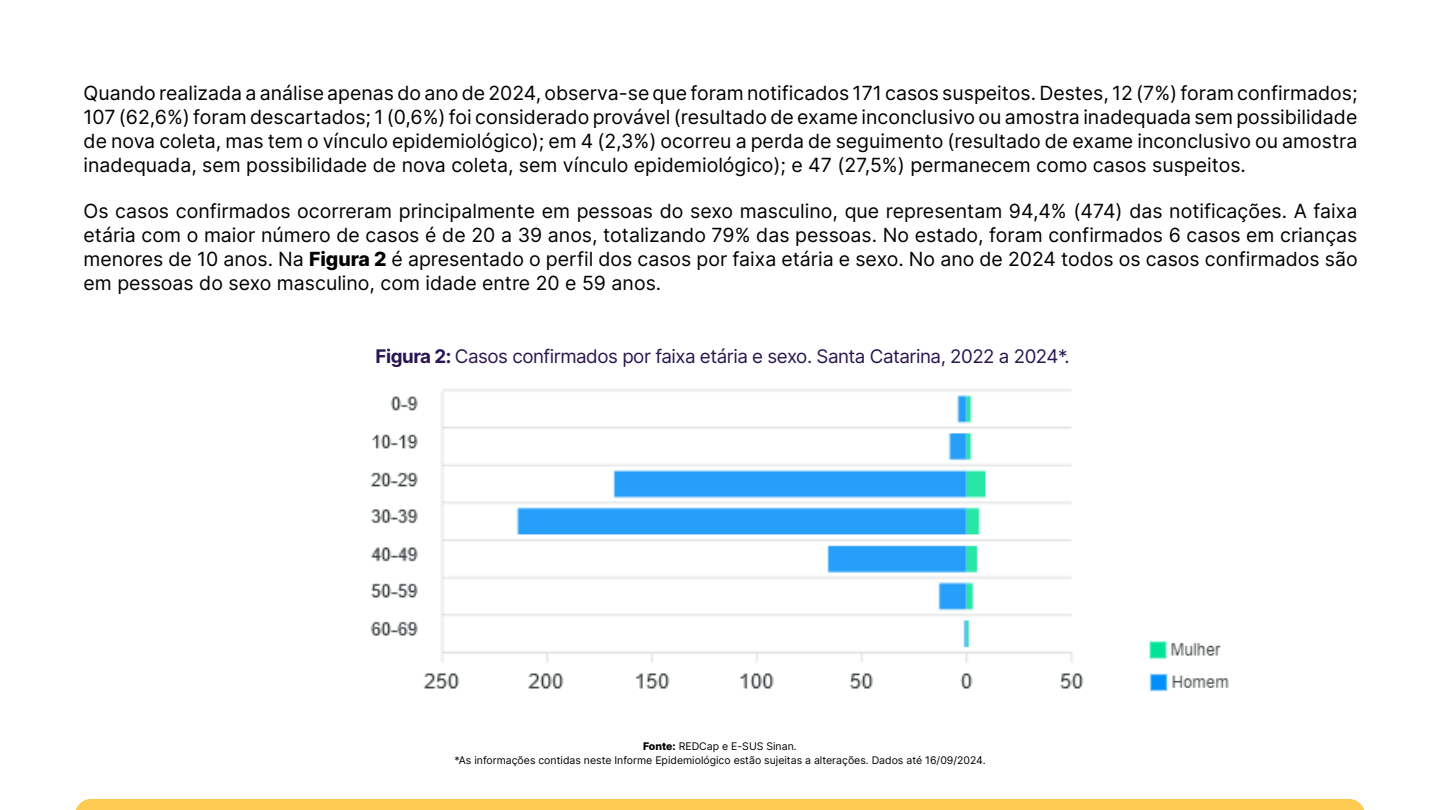
<style>
.page{position:relative;width:1440px;height:810px;background:#fff}
.page>*{position:absolute;margin:0;border:0;box-sizing:border-box;transform-origin:0 0}
.t1{font:19.5px/24px "Inter";color:#000;text-align:justify}
.t2{font:18.75px "Inter";letter-spacing:-.025em;color:#291751}
.t3{font:10.5px/14.2px "Inter";color:#000;text-align:center}
.s1{font-weight:800}
.s2{font-weight:700}
</style>
<div class="page">
<div style="left:76px;top:799px;width:1288px;height:11px;background:#ffca52"></div>
<img style="left:370px;top:389px;width:714px;height:300px">
<img style="left:1149px;top:673px;width:80px;height:19px">
<img style="left:1149px;top:640px;width:72px;height:20px">
<p class="t1" style="left:84px;top:80px;width:1275px">Quando realizada a análise apenas do ano de 2024, observa-se que foram notificados 171 casos suspeitos. Destes, 12 (7%) foram confirmados; 107 (62,6%) foram descartados; 1 (0,6%) foi considerado provável (resultado de exame inconclusivo ou amostra inadequada sem possibilidade de nova coleta, mas tem o vínculo epidemiológico); em 4 (2,3%) ocorreu a perda de seguimento (resultado de exame inconclusivo ou amostra inadequada, sem possibilidade de nova coleta, sem vínculo epidemiológico); e 47 (27,5%) permanecem como casos suspeitos.</p>
<p class="t1" style="left:84px;top:199px;width:1276px">Os casos confirmados ocorreram principalmente em pessoas do sexo masculino, que representam 94,4% (474) das notificações. A faixa etária com o maior número de casos é de 20 a 39 anos, totalizando 79% das pessoas. No estado, foram confirmados 6 casos em crianças menores de 10 anos. Na <span class="s1">Figura 2</span> é apresentado o perfil dos casos por faixa etária e sexo. No ano de 2024 todos os casos confirmados são em pessoas do sexo masculino, com idade entre 20 e 59 anos.</p>
<p class="t2" style="left:376px;top:342px;width:695px"><span class="s2">Figura 2:</span> Casos confirmados por faixa etária e sexo. Santa Catarina, 2022 a 2024*.</p>
<p class="t3" style="left:454px;top:739px;width:533px"><span class="s1">Fonte:</span> REDCap e E-SUS Sinan.<br>*As informações contidas neste Informe Epidemiológico estão sujeitas a alterações. Dados até 16/09/2024.</p>
</div>
